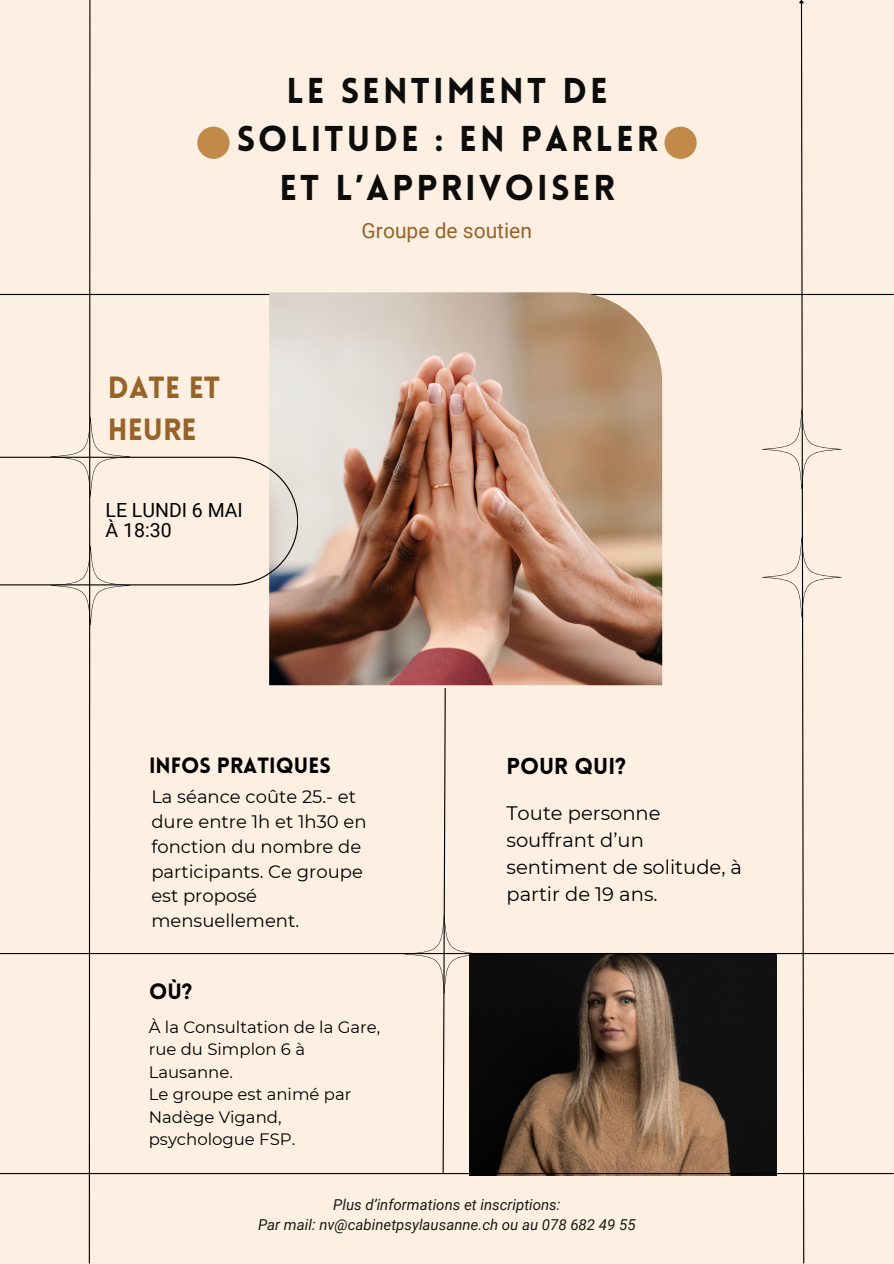
<style>
.page{position:relative;width:894px;height:1264px;background:#fff}
.page>*{position:absolute;margin:0;border:0;box-sizing:border-box;transform-origin:0 0}
.t1{font:900 35.1px/48.3px "Lovelo";letter-spacing:.085em;color:#000;text-align:center}
.t2{font:900 30px/41.7px "Lovelo";color:#966429}
.t3{font:900 22.5px "Lovelo";color:#000}
.t4{font:900 21.6px "Lovelo";color:#000}
.t5{font:21px "Roboto";color:#966429}
.t6{font:19.5px/27px "Montserrat";color:#000}
.t7{font:19.5px/20.2px "Roboto";color:#000}
.t8{font:18px/24.8px "Montserrat";color:#000}
.t9{font:16.5px/22.5px "Montserrat";color:#000}
.t10{font:italic 15px/20.2px "Roboto";color:#000;text-align:center}
</style>
<div class="page">
<div style="left:0;top:0;width:893px;height:1263px;background:#fdf0e3"></div>
<hr style="left:0;top:294px;width:893px;height:1px;background:#000">
<div style="left:664px;top:127px;width:32px;height:32px;background:#c28a49;border-radius:50%"></div>
<img style="left:298px;top:292px;width:364px;height:393px">
<img style="left:484px;top:954px;width:277px;height:221px">
<hr style="left:0;top:1172px;width:893px;height:2px;background:#000">
<hr style="left:0;top:953px;width:893px;height:1px;background:#000">
<svg style="left:761px;top:0;width:80px;height:1263px"></svg>
<svg style="left:404px;top:688px;width:80px;height:487px"></svg>
<svg style="left:0;top:0;width:298px;height:1263px"></svg>
<h1 class="t1" style="left:236px;top:70px;width:423px">LE SENTIMENT DE<br>SOLITUDE : EN PARLER<br>ET L’APPRIVOISER</h1>
<p class="t2" style="left:108px;top:370px;width:114px">DATE ET<br>HEURE</p>
<h2 class="t7" style="left:105px;top:500px;width:139px">LE LUNDI 6 MAI<br>À 18:30</h2>
<p class="t5" style="left:361px;top:219px;width:172px">Groupe de soutien</p>
<p class="t4" style="left:149px;top:757px;width:183px">INFOS PRATIQUES</p>
<p class="t3" style="left:506px;top:757px;width:121px">POUR QUI?</p>
<h5 class="t8" style="left:151px;top:784px;width:217px">La séance coûte 25.- et dure entre 1h et 1h30 en fonction du nombre de participants. Ce groupe est proposé mensuellement.</h5>
<h3 class="t4" style="left:149px;top:982px;width:45px">OÙ?</h3>
<h3 class="t9" style="left:149px;top:1015px;width:233px">À la Consultation de la Gare, rue du Simplon 6 à<br>Lausanne.</h3>
<h6 class="t9" style="left:149px;top:1083px;width:204px">Le groupe est animé par<br>Nadège Vigand, psychologue FSP.</h6>
<p class="t6" style="left:506px;top:799px;width:237px">Toute personne souffrant d’un sentiment de solitude, à partir de 19 ans.</p>
<p class="t10" style="left:258px;top:1194px;width:379px">Plus d’informations et inscriptions:<br>Par mail: nv@cabinetpsylausanne.ch ou au 078 682 49 55</p>
</div>
